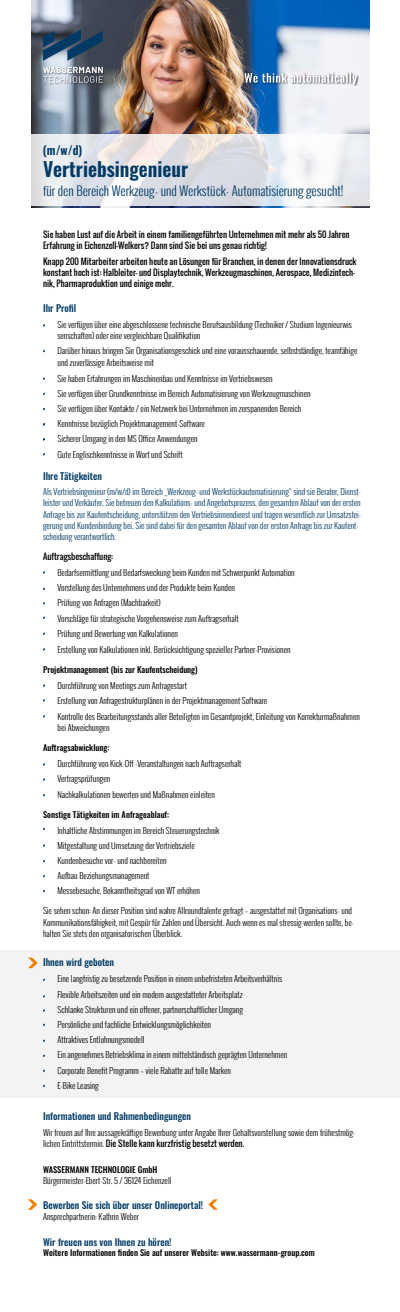
<style>
.page{position:relative;width:400px;height:1312px;background:#fff}
.page>*{position:absolute;margin:0;border:0;box-sizing:border-box;transform-origin:0 0}
.t1{font:600 19.6px "Oswald";color:#003a65}
.t2{font:300 12.8px "Oswald";color:#003a65}
.t3{font:600 12px "Oswald";color:#003a65}
.t4{font:500 9.6px "Oswald";color:#003a65}
.t5{font:300 8.4px/15.2px "Oswald";color:#000}
.t6{font:300 8.4px/11.2px "Oswald";color:#003a65}
.t7{font:8.4px/11.2px "Oswald";color:#000}
.t8{font:500 8.4px "Oswald";color:#000}
.s1{font-weight:400}
</style>
<div class="page">
<img style="left:31px;top:0;width:339px;height:208px">
<div style="left:0;top:950px;width:400px;height:148px;background:#f3f3f3"></div>
<div style="left:243px;top:72px;width:116px;height:15px;background:#000;opacity:.66"></div>
<svg style="left:245px;top:73px;width:112px;height:11px"></svg>
<svg style="left:28px;top:958px;width:10px;height:10px"></svg>
<svg style="left:28px;top:1199px;width:9px;height:11px"></svg>
<svg style="left:208px;top:1199px;width:10px;height:11px"></svg>
<div style="left:43px;top:67px;width:61px;height:8px;background:#000;opacity:.41"></div>
<div style="left:43px;top:76px;width:61px;height:8px;background:#000;opacity:.41"></div>
<svg style="left:43px;top:67px;width:60px;height:16px"></svg>
<svg style="left:43px;top:29px;width:60px;height:32px"></svg>
<svg style="left:31px;top:134px;width:339px;height:71px"></svg>
<h3 class="t3" style="left:43px;top:141px;width:41px">(m/w/d)</h3>
<h1 class="t1" style="left:43px;top:155px;width:147px">Vertriebsingenieur</h1>
<h2 class="t2" style="left:43px;top:181px;width:302px">für den Bereich Werkzeug- und Werkstück- Automatisierung gesucht!</h2>
<p class="t7" style="left:43px;top:228px;width:308px">Sie haben Lust auf die Arbeit in einem familiengeführten Unternehmen mit mehr als 50 Jahren<br>Erfahrung in Eichenzell-Welkers? Dann sind Sie bei uns genau richtig!</p>
<p class="t7" style="left:43px;top:256px;width:315px">Knapp 200 Mitarbeiter arbeiten heute an Lösungen für Branchen, in denen der Innovationsdruck konstant hoch ist: Halbleiter- und Displaytechnik, Werkzeugmaschinen, Aerospace, Medizintech&shy;nik, Pharmaproduktion und einige mehr.</p>
<p class="t4" style="left:43px;top:300px;width:35px">Ihr Profil</p>
<p class="t5" style="left:57px;top:319px;width:296px;line-height:11.2px">Sie verfügen über eine abgeschlossene technische Berufsausbildung (Techniker / Studium Ingenieurwis senschaften) oder eine vergleichbare Qualifikation</p>
<p class="t5" style="left:57px;top:345px;width:301px;line-height:11.2px">Darüber hinaus bringen Sie Organisationsgeschick und eine vorausschauende, selbstständige, teamfähige und zuverlässige Arbeitsweise mit</p>
<p class="t5" style="left:57px;top:370px;width:255px">Sie haben Erfahrungen im Maschinenbau und Kenntnisse im Vertriebswesen<br>Sie verfügen über Grundkenntnisse im Bereich Automatisierung von Werkzeugmaschinen Sie verfügen über Kontakte / ein Netzwerk bei Unternehmen im zerspanenden Bereich Kenntnisse bezüglich Projektmanagement-Software<br>Sicherer Umgang in den MS Office Anwendungen<br>Gute Englischkenntnisse in Wort und Schrift</p>
<p class="t4" style="left:43px;top:468px;width:60px">Ihre Tätigkeiten</p>
<p class="t6" style="left:43px;top:486px;width:320px">Als Vertriebsingenieur (m/w/d) im Bereich „Werkzeug- und Werkstückautomatisierung“ sind sie Berater, Dienst&shy;leister und Verkäufer. Sie betreuen den Kalkulations- und Angebotsprozess, den gesamten Ablauf von der ersten Anfrage bis zur Kaufentscheidung, unterstützen den Vertriebsinnendienst und tragen wesentlich zur Umsatzstei&shy;gerung und Kundenbindung bei. Sie sind dabei für den gesamten Ablauf von der ersten Anfrage bis zur Kaufent&shy;scheidung verantwortlich.</p>
<p class="t7" style="left:43px;top:551px;width:71px">Auftragsbeschaffung:</p>
<p class="t5" style="left:57px;top:565px;width:239px">Bedarfsermittlung und Bedarfsweckung beim Kunden mit Schwerpunkt Automation Vorstellung des Unternehmens und der Produkte beim Kunden<br>Prüfung von Anfragen (Machbarkeit)<br>Vorschläge für strategische Vorgehensweise zum Auftragserhalt<br>Prüfung und Bewertung von Kalkulationen</p>
<p class="t5" style="left:57px;top:642px;width:235px">Erstellung von Kalkulationen inkl. Berücksichtigung spezieller Partner-Provisionen</p>
<p class="t8" style="left:43px;top:662px;width:156px">Projektmanagement (bis zur Kaufentscheidung)</p>
<p class="t5" style="left:57px;top:678px;width:211px">Durchführung von Meetings zum Anfragestart<br>Erstellung von Anfragestrukturplänen in der Projektmanagement Software</p>
<p class="t5" style="left:57px;top:711px;width:304px;line-height:11.2px">Kontrolle des Bearbeitungsstands aller Beteiligten im Gesamtprojekt, Einleitung von Korrekturmaßnahmen bei Abweichungen</p>
<p class="t8" style="left:43px;top:740px;width:68px">Auftragsabwicklung:</p>
<p class="t5" style="left:57px;top:756px;width:186px">Durchführung von Kick-Off -Veranstaltungen nach Auftragserhalt<br>Vertragsprüfungen<br>Nachkalkulationen bewerten und Maßnahmen einleiten</p>
<p class="t8" style="left:43px;top:807px;width:128px">Sonstige Tätigkeiten im Anfrageablauf:</p>
<p class="t5" style="left:57px;top:822px;width:164px">Inhaltliche Abstimmungen im Bereich Steuerungstechnik Mitgestaltung und Umsetzung der Vertriebsziele Kundenbesuche vor- und nachbereiten<br>Aufbau Beziehungsmanagement<br>Messebesuche, Bekanntheitsgrad von WT erhöhen</p>
<p class="t5" style="left:43px;top:905px;width:312px;line-height:11.2px">Sie sehen schon: An dieser Position sind wahre Allroundtalente gefragt – ausgestattet mit Organisations- und<br>Kommunikationsfähigkeit, mit Gespür für Zahlen und Übersicht. Auch wenn es mal stressig werden sollte, be&shy;halten Sie stets den organisatorischen Überblick.</p>
<p class="t4" style="left:43px;top:954px;width:73px">Ihnen wird geboten</p>
<p class="t5" style="left:57px;top:971px;width:231px">Eine langfristig zu besetzende Position in einem unbefristeten Arbeitsverhältnis Flexible Arbeitszeiten und ein modern ausgestatteter Arbeitsplatz<br>Schlanke Strukturen und ein offener, partnerschaftlicher Umgang<br>Persönliche und fachliche Entwicklungsmöglichkeiten<br>Attraktives Entlohnungsmodell<br>Ein angenehmes Betriebsklima in einem mittelständisch geprägten Unternehmen Corporate Benefit Programm – viele Rabatte auf tolle Marken<br>E-Bike Leasing</p>
<p class="t4" style="left:43px;top:1108px;width:149px">Informationen und Rahmenbedingungen</p>
<p class="t5" style="left:43px;top:1127px;width:314px;line-height:10.8px">Wir freuen auf Ihre aussagekräftige Bewerbung unter Angabe Ihrer Gehaltsvorstellung sowie dem frühestmög&shy;lichen Eintrittstermin. <span class="s1">Die Stelle kann kurzfristig besetzt werden.</span></p>
<p class="t8" style="left:43px;top:1162px;width:116px">WASSERMANN TECHNOLOGIE GmbH</p>
<p class="t5" style="left:43px;top:1172px;width:130px">Bürgermeister-Ebert-Str. 5 / 36124 Eichenzell</p>
<p class="t4" style="left:43px;top:1197px;width:161px">Bewerben Sie sich über unser Onlineportal!</p>
<p class="t5" style="left:43px;top:1209px;width:98px">Ansprechpartnerin: Kathrin Weber</p>
<p class="t4" style="left:43px;top:1233px;width:130px">Wir freuen uns von Ihnen zu hören!</p>
<p class="t8" style="left:43px;top:1246px;width:273px">Weitere Informationen finden Sie auf unserer Website: www.wassermann-group.com</p>
</div>
